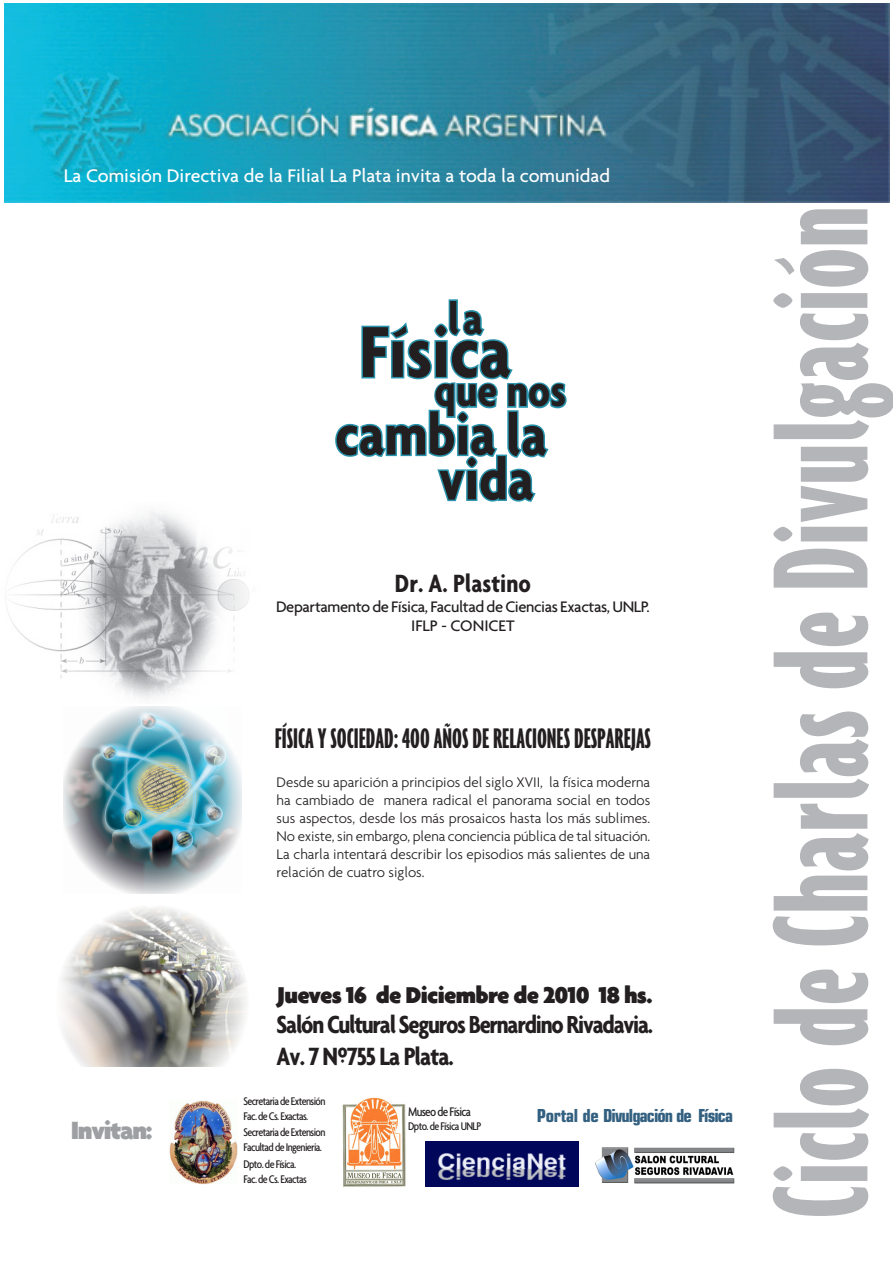
<style>
.page{position:relative;width:893px;height:1263px;background:#fff}
.page>*{position:absolute;margin:0;border:0;box-sizing:border-box;transform-origin:0 0}
.t1{font:700 ultra-condensed 147px "Agenda";color:#b4b5b8}
.t2{font:700 condensed 78px "Agenda";color:#231f20}
.t3{font:700 condensed 63px "Agenda";color:#231f20}
.t4{font:700 condensed 48px "Agenda";color:#231f20}
.t5{font:700 ultra-condensed 30.75px "Agenda";color:#231f20}
.t6{font:700 condensed 27px "Agenda";letter-spacing:-.035em;color:#231f20}
.t7{font:700 condensed 27px "Agenda";color:#231f20}
.t8{font:900 27px "Agenda";letter-spacing:-.05em;color:#9d9fa2}
.t9{font:700 condensed 26.7px "Agenda";letter-spacing:-.045em;color:#231f20}
.t10{font:900 24.75px "Agenda";letter-spacing:-.03em;color:#231f20}
.t11{font:500 19.8px "Agenda";color:#fdfdfd}
.t12{font:700 condensed 18px "Eurostile LT Std";letter-spacing:-.05em;color:#336080}
.t13{font:500 16.5px/19.8px "Agenda";letter-spacing:-.025em;color:#231f20;text-align:center}
.t14{font:300 15px/18px "Agenda";letter-spacing:-.005em;color:#231f20;text-align:justify}
.t15{font:500 condensed 13.5px "Agenda";letter-spacing:-.05em;color:#231f20}
.t16{font:500 condensed 12px/15px "Agenda";letter-spacing:-.05em;color:#231f20}
</style>
<div class="page">
<img style="left:4px;top:3px;width:886px;height:200px">
<svg style="left:335px;top:299px;width:232px;height:203px"></svg>
<img style="left:342px;top:1097px;width:64px;height:90px">
<img style="left:169px;top:1100px;width:69px;height:85px">
<div style="left:425px;top:1141px;width:154px;height:45px;background:#00075b"></div>
<img style="left:438px;top:1153px;width:128px;height:27px">
<img style="left:595px;top:1147px;width:140px;height:37px">
<img style="left:64px;top:706px;width:178px;height:187px">
<img style="left:7px;top:511px;width:242px;height:188px">
<img style="left:61px;top:907px;width:186px;height:160px">
<p class="t11" style="left:64px;top:163px;width:548px">La Comisión Directiva de la Filial La Plata invita a toda la comunidad</p>
<p class="t4" style="left:448px;top:290px;width:37px">la</p>
<p class="t2" style="left:359px;top:306px;width:154px">Física</p>
<p class="t4" style="left:435px;top:363px;width:133px">que nos</p>
<p class="t3" style="left:335px;top:397px;width:214px">cambia la</p>
<p class="t3" style="left:439px;top:442px;width:97px">vida</p>
<p class="t7" style="left:395px;top:567px;width:138px">Dr. A. Plastino</p>
<p class="t13" style="left:276px;top:596px;width:375px">Departamento de Física, Facultad de Ciencias Exactas, UNLP.<br>IFLP - CONICET</p>
<p class="t5" style="left:275px;top:721px;width:378px">FÍSICA Y SOCIEDAD: 400 AÑOS DE RELACIONES DESPAREJAS</p>
<p class="t14" style="left:277px;top:773px;width:375px">Desde su aparición a principios del siglo XVII, la física moderna ha cambiado de manera radical el panorama social en todos sus aspectos, desde los más prosaicos hasta los más sublimes.<br>No existe, sin embargo, plena conciencia pública de tal situación.</p>
<p class="t14" style="left:277px;top:845px;width:375px">La charla intentará describir los episodios más salientes de una relación de cuatro siglos.</p>
<p class="t8" style="left:71px;top:1113px;width:83px">Invitan:</p>
<p class="t10" style="left:277px;top:979px;width:377px">Jueves 16 de Diciembre de 2010 18 hs.</p>
<p class="t9" style="left:277px;top:1008px;width:378px">Salón Cultural Seguros Bernardino Rivadavia.</p>
<p class="t6" style="left:277px;top:1040px;width:179px">Av. 7 Nº755 La Plata.</p>
<p class="t16" style="left:243px;top:1093px;width:84px">Secretaria de Extensión</p>
<p class="t16" style="left:243px;top:1108px;width:66px">Fac. de Cs. Exactas.</p>
<p class="t16" style="left:243px;top:1125px;width:84px">Secretaria de Extension<br>Facultad de Ingenieria.</p>
<p class="t16" style="left:243px;top:1156px;width:54px">Dpto. de Física.</p>
<p class="t16" style="left:243px;top:1171px;width:65px">Fac. de Cs. Exactas</p>
<p class="t15" style="left:408px;top:1104px;width:64px">Museo de Física</p>
<p class="t16" style="left:408px;top:1118px;width:74px">Dpto. de Física UNLP</p>
<p class="t12" style="left:537px;top:1104px;width:198px">Portal de Divulgación de Física</p>
<p class="t1" style="left:741px;top:1219px;width:1015px;rotate:-90deg">Ciclo de Charlas de Divulgación</p>
</div>
